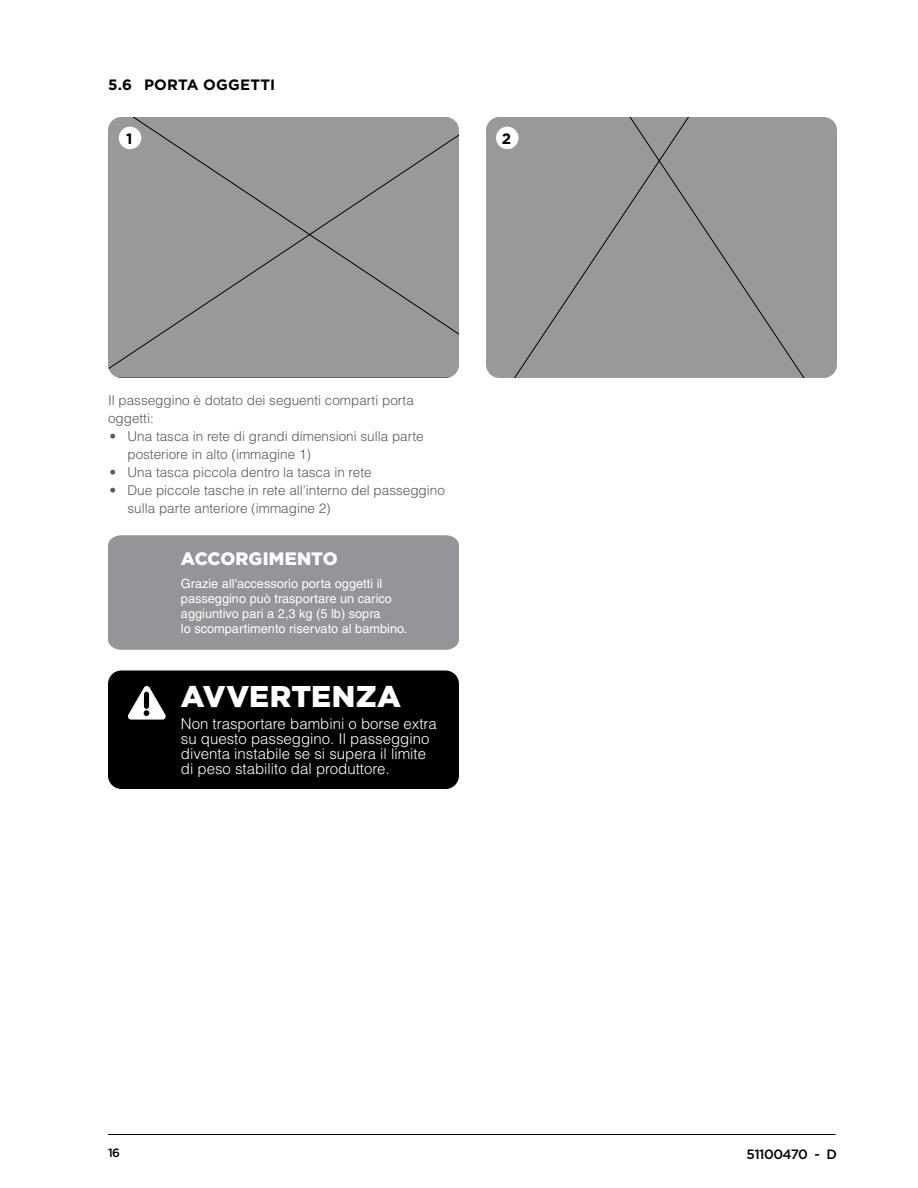
<style>
.page{position:relative;width:918px;height:1188px;background:#fff}
.page>*{position:absolute;margin:0;border:0;box-sizing:border-box;transform-origin:0 0}
.t1{font:900 30px "Gotham";letter-spacing:.01em;color:#fff}
.t2{font:900 18px "Gotham";color:#fff}
.t3{font:300 15px/15px "Helvetica";color:#fff}
.t4{font:700 15px "Gotham";color:#000}
.t5{font:300 13.5px/18px "Helvetica";color:#58595b}
.t6{font:500 13.5px "Thule";letter-spacing:-.04em;color:#000}
.t7{font:12.75px/15px "Helvetica";color:#fff}
.t8{font:500 12px "Thule";color:#000}
</style>
<div class="page">
<hr style="left:108px;top:1134px;width:728px;height:1px;background:#000">
<div style="left:108px;top:670px;width:351px;height:119px;background:#000;border-radius:13px"></div>
<svg style="left:128px;top:686px;width:38px;height:34px"></svg>
<div style="left:108px;top:535px;width:351px;height:115px;background:#939598"></div>
<div style="left:108px;top:117px;width:351px;height:261px;background:#999"></div>
<div style="left:486px;top:117px;width:351px;height:261px;background:#999"></div>
<div style="left:496px;top:127px;width:23px;height:22px;background:#fff;border-radius:50%"></div>
<div style="left:119px;top:127px;width:22px;height:22px;background:#fff;border-radius:50%"></div>
<p class="t4" style="left:108px;top:75px;width:37px">5.6 PORTA</p>
<p class="t4" style="left:203px;top:75px;width:12px">OGGETT</p>
<p class="t4" style="left:270px;top:75px;width:7px">I</p>
<p class="t4" style="left:126px;top:129px;width:8px">1</p>
<p class="t4" style="left:502px;top:129px;width:11px">2</p>
<p class="t5" style="left:108px;top:391px;width:307px">Il passeggino è dotato dei seguenti comparti porta oggetti:</p>
<p class="t5" style="left:127px;top:427px;width:298px;text-indent:-18px">• Una tasca in rete di grandi dimensioni sulla parte posteriore in alto (immagine 1)</p>
<p class="t5" style="left:109px;top:463px;width:264px">• Una tasca piccola dentro la tasca in rete</p>
<p class="t5" style="left:127px;top:481px;width:319px;text-indent:-18px">• Due piccole tasche in rete all'interno del passeggino sulla parte anteriore (immagine 2)</p>
<h2 class="t2" style="left:181px;top:546px;width:158px">ACCORGIMENTO</h2>
<p class="t7" style="left:181px;top:576px;width:228px">Grazie all'accessorio porta oggetti il passeggino può trasportare un carico aggiuntivo pari a 2,3 kg (5 lb) sopra<br>lo scompartimento riservato al bambino.</p>
<h1 class="t1" style="left:181px;top:676px;width:221px">AVVERTENZA</h1>
<p class="t3" style="left:181px;top:717px;width:257px">Non trasportare bambini o borse extra su questo passeggino. Il passeggino diventa instabile se si supera il limite di peso stabilito dal produttore.</p>
<p class="t8" style="left:108px;top:1145px;width:14px">16</p>
<p class="t6" style="left:747px;top:1145px;width:92px">51100470 - D</p>
</div>
